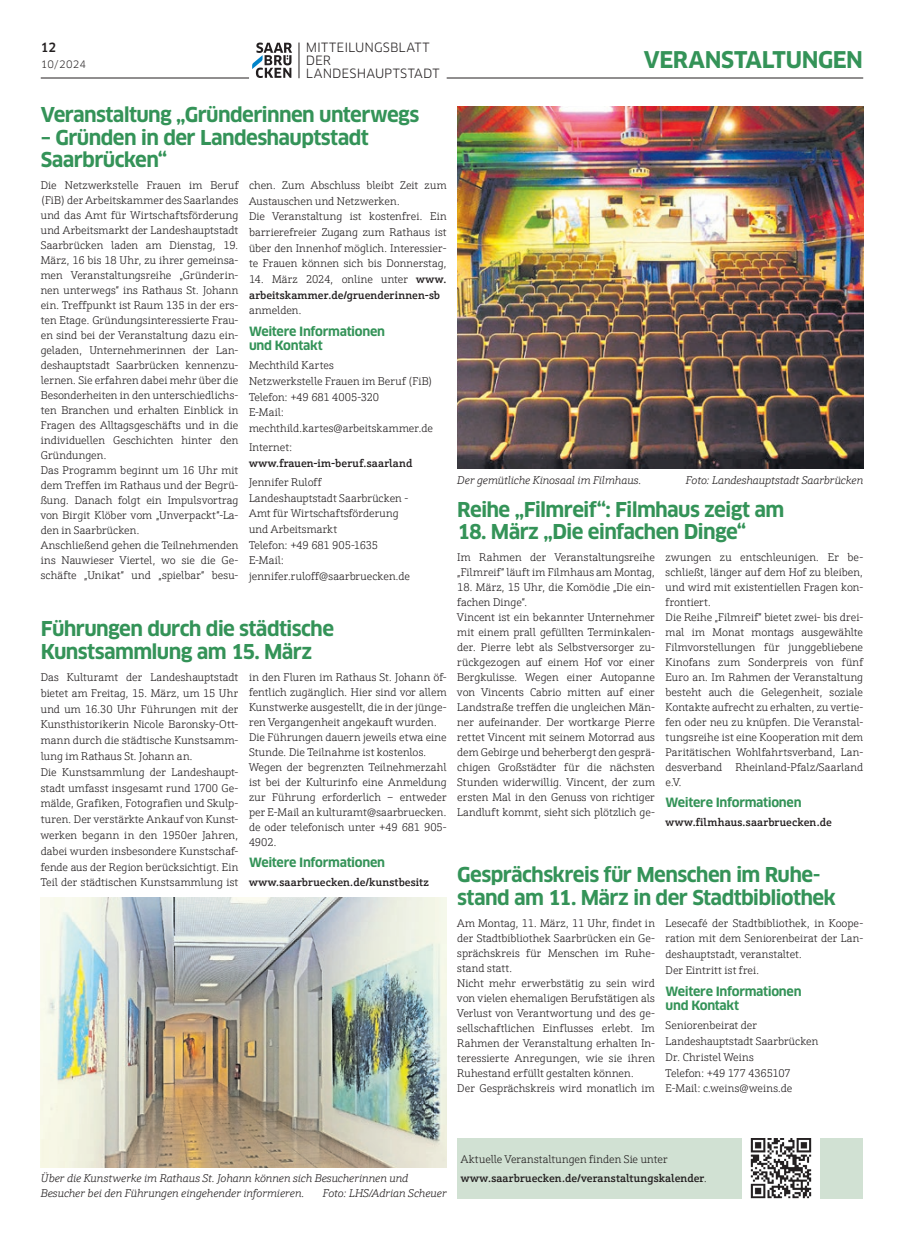
<style>
.page{position:relative;width:904px;height:1241px;background:#fff}
.page>*{position:absolute;margin:0;border:0;box-sizing:border-box;transform-origin:0 0}
.t1{font:700 22.5px "Clan OT";letter-spacing:-.015em;color:#349358}
.t2{font:700 20px/22.5px "Clan OT";letter-spacing:-.035em;color:#349358}
.t3{font:700 12.5px/14.5px "Clan OT";letter-spacing:-.03em;color:#349358}
.t4{font:12.5px/12.8px "Clan OT";letter-spacing:.005em;color:#231f20}
.t5{font:500 12.5px "Clan OT";color:#231f20;scale:.95 1}
.t6{font:300 11.25px/15px "Schnebel Slab Pro";color:#231f20}
.t7{font:500 11.25px/18.5px "Schnebel Slab Pro";letter-spacing:.015em;color:#231f20}
.t8{font:italic 300 11.25px/15px "Schnebel Slab Pro";letter-spacing:-.005em;color:#231f20}
.t9{font:10px "Clan OT";letter-spacing:.02em;color:#231f20}
.s1{font-weight:300}
</style>
<div class="page">
<hr style="left:446px;top:78px;width:417px;height:1px;background:#231f20">
<hr style="left:41px;top:78px;width:208px;height:1px;background:#231f20">
<svg style="left:252px;top:43px;width:40px;height:35px"></svg>
<hr style="left:299px;top:43px;width:1px;height:35px;background:#231f20">
<div style="left:457px;top:1138px;width:406px;height:60px;background:#d1e1d3"></div>
<img style="left:742px;top:1138px;width:77px;height:60px">
<img style="left:41px;top:897px;width:405px;height:269px">
<img style="left:457px;top:106px;width:406px;height:362px">
<p class="t5" style="left:41px;top:40px;width:18px">12</p>
<p class="t4" style="left:306px;top:41px;width:135px">MITTEILUNGSBLATT<br>DER<br>LANDESHAUPTSTADT</p>
<h1 class="t1" style="left:643px;top:47px;width:221px">Veranstaltungen</h1>
<p class="t9" style="left:41px;top:58px;width:47px">10/2024</p>
<h2 class="t2" style="left:41px;top:104px;width:380px">Veranstaltung „Gründerinnen unterwegs</h2>
<h2 class="t2" style="left:41px;top:126px;width:329px">– Gründen in der Landeshauptstadt<br>Saarbrücken“</h2>
<p class="t6" style="left:41px;top:178px;width:199px">Die Netzwerkstelle Frauen im Beruf (FiB) der Arbeitskammer des Saarlandes und das Amt für Wirtschaftsförderung und Arbeitsmarkt der Landeshauptstadt Saarbrücken laden am Dienstag, 19.<br>März, 16 bis 18 Uhr, zu ihrer gemeinsa&shy;men Veranstaltungsreihe „Gründerin&shy;nen unterwegs“ ins Rathaus St. Johann ein. Treffpunkt ist Raum 135 in der ers&shy;ten Etage. Gründungsinteressierte Frau&shy;en sind bei der Veranstaltung dazu ein&shy;geladen, Unternehmerinnen der Lan&shy;deshauptstadt Saarbrücken kennenzu&shy;lernen. Sie erfahren dabei mehr über die Besonderheiten in den unterschiedlichs&shy;ten Branchen und erhalten Einblick in Fragen des Alltagsgeschäfts und in die individuellen Geschichten hinter den Gründungen.<br>Das Programm beginnt um 16 Uhr mit dem Treffen im Rathaus und der Begrü&shy;ßung. Danach folgt ein Impulsvortrag von Birgit Klöber vom „Unverpackt“-La&shy;den in Saarbrücken.<br>Anschließend gehen die Teilnehmenden ins Nauwieser Viertel, wo sie die Ge&shy;schäfte „Unikat“ und „spielbar“ besu-</p>
<p class="t6" style="left:249px;top:178px;width:199px;line-height:15.6px">chen. Zum Abschluss bleibt Zeit zum Austauschen und Netzwerken.<br>Die Veranstaltung ist kostenfrei. Ein barrierefreier Zugang zum Rathaus ist über den Innenhof möglich. Interessier&shy;te Frauen können sich bis Donnerstag,</p>
<p class="t7" style="left:249px;top:271px;width:199px;line-height:15.6px"><span class="s1">14. März 2024, online unter</span> www. arbeitskammer.de/gruenderinnen-sb</p>
<p class="t6" style="left:249px;top:303px;width:54px">anmelden.</p>
<p class="t3" style="left:249px;top:324px;width:137px">Weitere Informationen und Kontakt</p>
<p class="t6" style="left:249px;top:358px;width:185px;line-height:15.6px">Mechthild Kartes<br>Netzwerkstelle Frauen im Beruf (FiB)<br>Telefon: +49 681 4005-320<br>E-Mail: mechthild.kartes@arbeitskammer.de</p>
<p class="t6" style="left:249px;top:440px;width:45px">Internet:</p>
<p class="t7" style="left:249px;top:454px;width:165px">www.frauen-im-beruf.saarland</p>
<p class="t6" style="left:249px;top:474px;width:162px;line-height:15.6px">Jennifer Ruloff<br>Landeshauptstadt Saarbrücken -<br>Amt für Wirtschaftsförderung und Arbeitsmarkt<br>Telefon: +49 681 905-1635<br>E-Mail: jennifer.ruloff@saarbruecken.de</p>
<h2 class="t2" style="left:41px;top:617px;width:295px">Führungen durch die städtische<br>Kunstsammlung am 15. März</h2>
<p class="t6" style="left:41px;top:669px;width:199px;line-height:15.8px">Das Kulturamt der Landeshauptstadt bietet am Freitag, 15. März, um 15 Uhr und um 16.30 Uhr Führungen mit der Kunsthistorikerin Nicole Baronsky-Ott&shy;mann durch die städtische Kunstsamm&shy;lung im Rathaus St. Johann an.<br>Die Kunstsammlung der Landeshaupt&shy;stadt umfasst insgesamt rund 1700 Ge&shy;mälde, Grafiken, Fotografien und Skulp&shy;turen. Der verstärkte Ankauf von Kunst&shy;werken begann in den 1950er Jahren, dabei wurden insbesondere Kunstschaf&shy;fende aus der Region berücksichtigt. Ein Teil der städtischen Kunstsammlung ist</p>
<p class="t6" style="left:249px;top:669px;width:199px">in den Fluren im Rathaus St. Johann öf&shy;fentlich zugänglich. Hier sind vor allem Kunstwerke ausgestellt, die in der jünge&shy;ren Vergangenheit angekauft wurden.<br>Die Führungen dauern jeweils etwa eine Stunde. Die Teilnahme ist kostenlos.<br>Wegen der begrenzten Teilnehmerzahl ist bei der Kulturinfo eine Anmeldung zur Führung erforderlich – entweder per E-Mail an kulturamt@saarbruecken. de oder telefonisch unter +49 681 905- 4902.</p>
<p class="t3" style="left:249px;top:855px;width:137px">Weitere Informationen</p>
<p class="t7" style="left:249px;top:872px;width:181px">www.saarbruecken.de/kunstbesitz</p>
<p class="t8" style="left:457px;top:472px;width:186px">Der gemütliche Kinosaal im Filmhaus.</p>
<p class="t8" style="left:686px;top:472px;width:179px">Foto: Landeshauptstadt Saarbrücken</p>
<h2 class="t2" style="left:457px;top:498px;width:329px">Reihe „Filmreif“: Filmhaus zeigt am</h2>
<h2 class="t2" style="left:457px;top:520px;width:290px">18. März „Die einfachen Dinge“</h2>
<p class="t6" style="left:457px;top:550px;width:199px">Im Rahmen der Veranstaltungsreihe „Filmreif“ läuft im Filmhaus am Montag,</p>
<p class="t6" style="left:457px;top:580px;width:199px">18. März, 15 Uhr, die Komödie „Die ein&shy;fachen Dinge“.<br>Vincent ist ein bekannter Unternehmer mit einem prall gefüllten Terminkalen&shy;der. Pierre lebt als Selbstversorger zu&shy;rückgezogen auf einem Hof vor einer Bergkulisse. Wegen einer Autopanne von Vincents Cabrio mitten auf einer Landstraße treffen die ungleichen Män&shy;ner aufeinander. Der wortkarge Pierre rettet Vincent mit seinem Motorrad aus dem Gebirge und beherbergt den gesprä&shy;chigen Großstädter für die nächsten Stunden widerwillig. Vincent, der zum ersten Mal in den Genuss von richtiger Landluft kommt, sieht sich plötzlich ge-</p>
<p class="t6" style="left:665px;top:550px;width:199px">zwungen zu entschleunigen. Er be&shy;schließt, länger auf dem Hof zu bleiben, und wird mit existentiellen Fragen kon&shy;frontiert.<br>Die Reihe „Filmreif“ bietet zwei- bis drei&shy;mal im Monat montags ausgewählte Filmvorstellungen für junggebliebene Kinofans zum Sonderpreis von fünf Euro an. Im Rahmen der Veranstaltung besteht auch die Gelegenheit, soziale Kontakte aufrecht zu erhalten, zu vertie&shy;fen oder neu zu knüpfen. Die Veranstal&shy;tungsreihe ist eine Kooperation mit dem Paritätischen Wohlfahrtsverband, Lan&shy;desverband Rheinland-Pfalz/Saarland e.V.</p>
<p class="t3" style="left:665px;top:795px;width:137px">Weitere Informationen</p>
<p class="t7" style="left:665px;top:812px;width:168px">www.filmhaus.saarbruecken.de</p>
<h2 class="t2" style="left:457px;top:863px;width:380px">Gesprächskreis für Menschen im Ruhe&shy;stand am 11. März in der Stadtbibliothek</h2>
<p class="t6" style="left:457px;top:915px;width:199px">Am Montag, 11. März, 11 Uhr, findet in der Stadtbibliothek Saarbrücken ein Ge&shy;sprächskreis für Menschen im Ruhe&shy;stand statt.<br>Nicht mehr erwerbstätig zu sein wird von vielen ehemaligen Berufstätigen als Verlust von Verantwortung und des ge&shy;sellschaftlichen Einflusses erlebt. Im Rahmen der Veranstaltung erhalten In&shy;teressierte Anregungen, wie sie ihren Ruhestand erfüllt gestalten können.<br>Der Gesprächskreis wird monatlich im</p>
<p class="t6" style="left:665px;top:915px;width:199px;line-height:15.8px">Lesecafé der Stadtbibliothek, in Koope&shy;ration mit dem Seniorenbeirat der Lan&shy;deshauptstadt, veranstaltet.<br>Der Eintritt ist frei.</p>
<p class="t3" style="left:665px;top:983px;width:137px">Weitere Informationen und Kontakt</p>
<p class="t6" style="left:665px;top:1017px;width:154px;line-height:15.8px">Seniorenbeirat der<br>Landeshauptstadt Saarbrücken<br>Dr. Christel Weins<br>Telefon: +49 177 4365107<br>E-Mail: c.weins@weins.de</p>
<p class="t8" style="left:41px;top:1171px;width:369px">Über die Kunstwerke im Rathaus St. Johann können sich Besucherinnen und<br>Besucher bei den Führungen eingehender informieren.</p>
<p class="t8" style="left:323px;top:1186px;width:125px">Foto: LHS/Adrian Scheuer</p>
<p class="t7" style="left:461px;top:1149px;width:248px"><span class="s1">Aktuelle Veranstaltungen finden Sie unter </span>www.saarbruecken.de/veranstaltungskalender<span class="s1">.</span></p>
</div>
